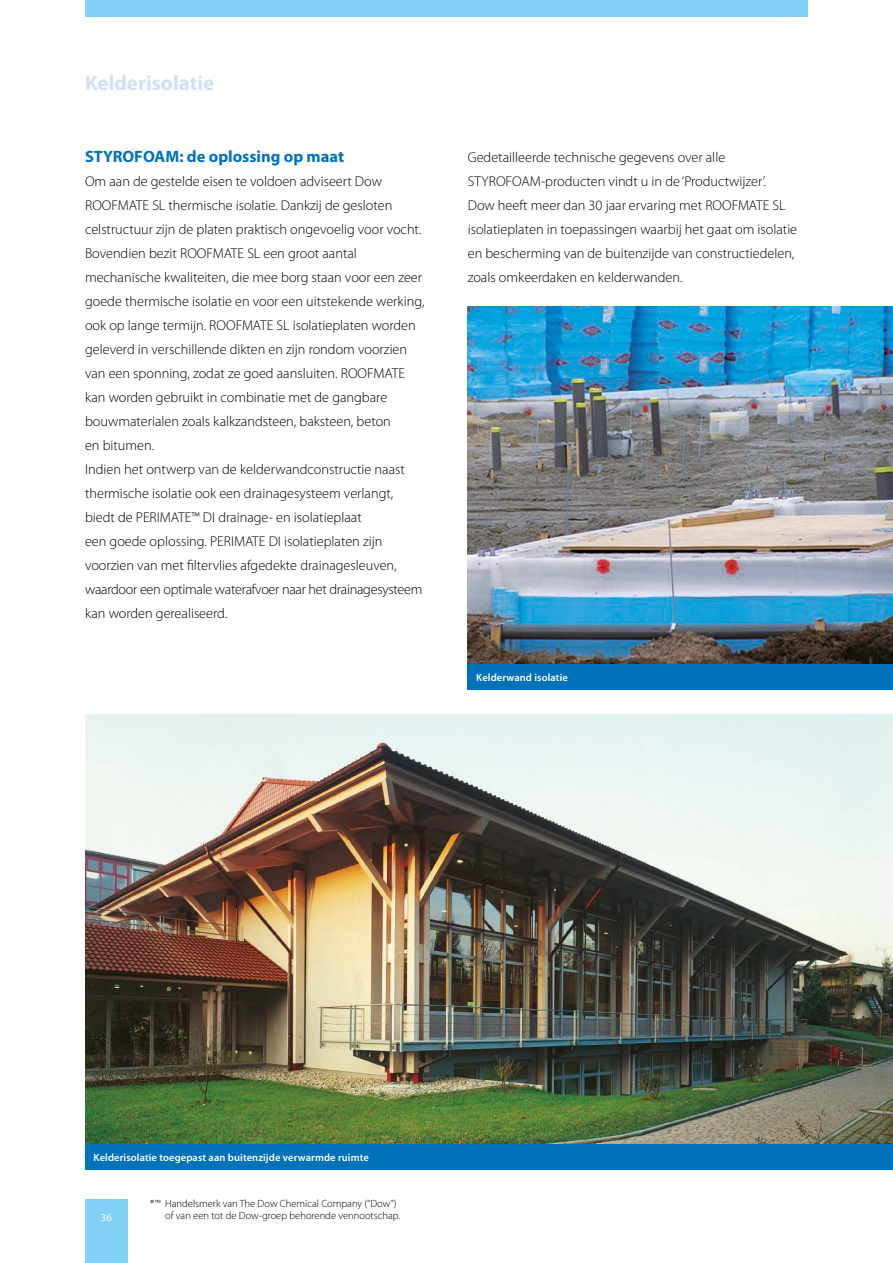
<style>
.page{position:relative;width:893px;height:1263px;background:#fff}
.page>*{position:absolute;margin:0;border:0;box-sizing:border-box;transform-origin:0 0}
.t1{font:700 21px "Myriad Pro";color:#d3e0f4}
.t2{font:700 16.5px "Myriad Pro";color:#0072bb}
.t3{font:300 14.25px/24px "Myriad Pro";color:#000}
.t4{font:300 10.5px/12px "Myriad Pro";color:#000}
.t5{font:600 10.5px "Myriad Pro";letter-spacing:.01em;color:#fff}
.t6{font:10.5px "Myriad Pro";color:#fff}
</style>
<div class="page">
<div style="left:85px;top:1199px;width:43px;height:64px;background:#83d0f5"></div>
<div style="left:85px;top:0;width:723px;height:17px;background:#83d0f5"></div>
<img style="left:85px;top:714px;width:808px;height:430px">
<div style="left:85px;top:1144px;width:808px;height:26px;background:#0072bb"></div>
<img style="left:468px;top:306px;width:425px;height:358px">
<div style="left:468px;top:664px;width:425px;height:26px;background:#0072bb"></div>
<h1 class="t1" style="left:85px;top:71px;width:131px">Kelderisolatie</h1>
<p class="t2" style="left:85px;top:147px;width:261px">STYROFOAM: de oplossing op maat</p>
<p class="t3" style="left:85px;top:169px;width:341px">Om aan de gestelde eisen te voldoen adviseert Dow ROOFMATE SL thermische isolatie. Dankzij de gesloten celstructuur zijn de platen praktisch ongevoelig voor vocht.<br>Bovendien bezit ROOFMATE SL een groot aantal mechanische kwaliteiten, die mee borg staan voor een zeer goede thermische isolatie en voor een uitstekende werking, ook op lange termijn. ROOFMATE SL isolatieplaten worden geleverd in verschillende dikten en zijn rondom voorzien van een sponning, zodat ze goed aansluiten. ROOFMATE kan worden gebruikt in combinatie met de gangbare bouwmaterialen zoals kalkzandsteen, baksteen, beton<br>en bitumen.<br>Indien het ontwerp van de kelderwandconstructie naast thermische isolatie ook een drainagesysteem verlangt, biedt de PERIMATE™ DI drainage- en isolatieplaat<br>een goede oplossing. PERIMATE DI isolatieplaten zijn voorzien van met filtervlies afgedekte drainagesleuven, waardoor een optimale waterafvoer naar het drainagesysteem kan worden gerealiseerd.</p>
<p class="t3" style="left:468px;top:145px;width:331px">Gedetailleerde technische gegevens over alle STYROFOAM-producten vindt u in de ‘Productwijzer’.<br>Dow heeft meer dan 30 jaar ervaring met ROOFMATE SL isolatieplaten in toepassingen waarbij het gaat om isolatie en bescherming van de buitenzijde van constructiedelen, zoals omkeerdaken en kelderwanden.</p>
<p class="t5" style="left:476px;top:672px;width:93px">Kelderwand isolatie</p>
<p class="t5" style="left:94px;top:1152px;width:277px">Kelderisolatie toegepast aan buitenzijde verwarmde ruimte</p>
<p class="t4" style="left:165px;top:1197px;width:237px;text-indent:-15px">®™ Handelsmerk van The Dow Chemical Company (“Dow”) of van een tot de Dow-groep behorende vennootschap.</p>
<p class="t6" style="left:101px;top:1212px;width:12px">36</p>
</div>
